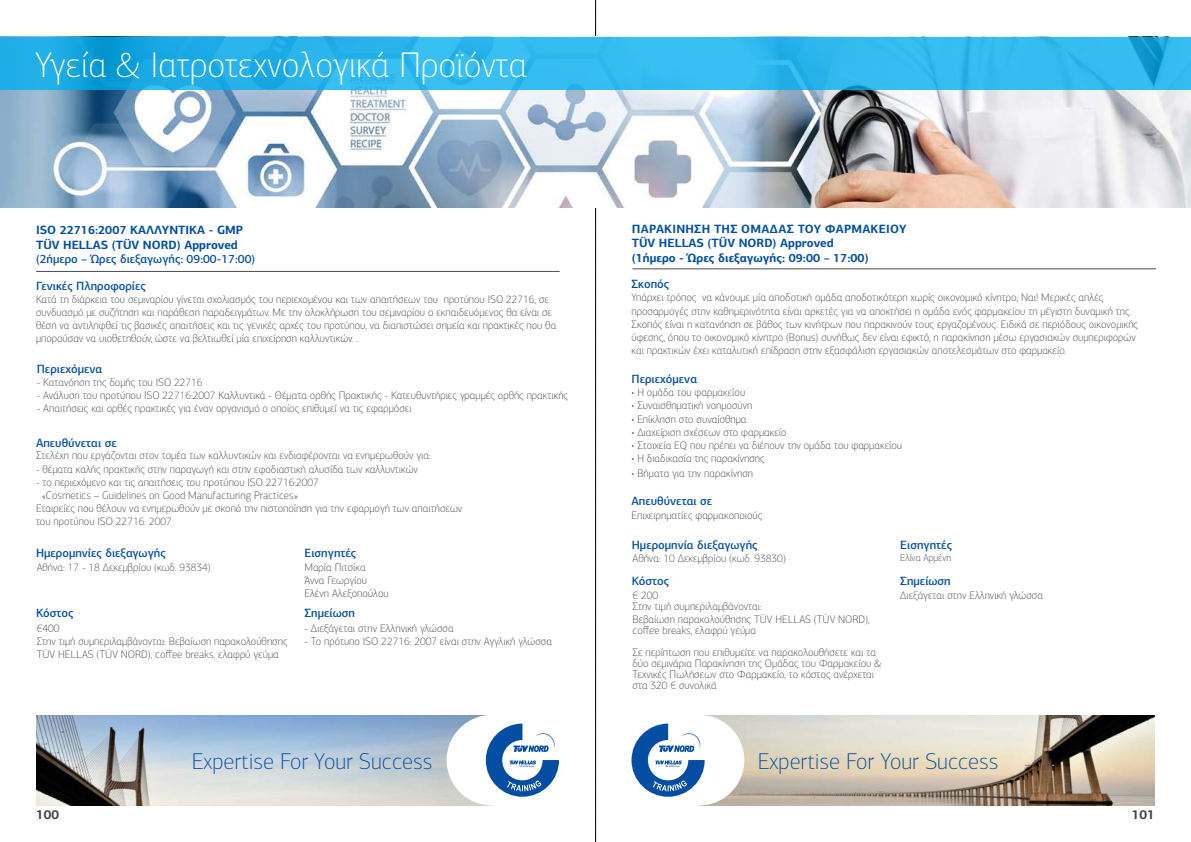
<style>
.page{position:relative;width:1191px;height:842px;background:#fff}
.page>*{position:absolute;margin:0;border:0;box-sizing:border-box;transform-origin:0 0}
.t1{font:100 36px "PF Centro Sans Pro";color:#fff}
.t2{font:100 23px "PF Centro Sans Pro";color:#034ea2}
.t3{font:700 13px "PF Centro Sans Pro";color:#414042}
.t4{font:500 12px "PF Centro Sans Pro";color:#034ea2}
.t5{font:700 12px/14.4px "PF Centro Sans Pro";color:#034ea2}
.t6{font:100 11px/13.2px "PF Centro Sans Pro";color:#414042}
.t7{font:100 10px "PF Centro Sans Pro";color:#414042}
</style>
<div class="page">
<svg style="left:595px;top:0;width:1px;height:842px"></svg>
<img style="left:0;top:90px;width:1191px;height:118px">
<svg style="left:0;top:37px;width:1191px;height:53px;fill:#33bbef"></svg>
<hr style="left:36px;top:271px;width:523px;height:1px;background:#4d4d4f">
<img style="left:36px;top:715px;width:456px;height:91px">
<div style="left:446px;top:715px;width:91px;height:90px;background:#fff;border-radius:50%"></div>
<svg style="left:486px;top:724px;width:73px;height:73px"></svg>
<img style="left:699px;top:715px;width:456px;height:91px">
<div style="left:653px;top:715px;width:91px;height:90px;background:#fff;border-radius:50%"></div>
<svg style="left:631px;top:724px;width:73px;height:73px"></svg>
<hr style="left:632px;top:268px;width:524px;height:1px;background:#4d4d4f">
<h1 class="t1" style="left:35px;top:44px;width:494px">Υγεία &amp; Ιατροτεχνολογικά Προϊόντα</h1>
<p class="t5" style="left:36px;top:223px;width:208px">ΙSO 22716:2007 ΚΑΛΛΥΝΤΙΚΑ - GMP<br>TÜV HELLAS (TÜV NORD) Approved</p>
<p class="t4" style="left:36px;top:252px;width:221px">(2ήμερο – Ώρες διεξαγωγής: 09:00-17:00)</p>
<p class="t6" style="left:36px;top:293px;width:522px">Κατά τη διάρκεια του σεμιναρίου γίνεται σχολιασμός του περιεχομένου και των απαιτήσεων του προτύπου ISO 22716, σε συνδυασμό με συζήτηση και παράθεση παραδειγμάτων. Με την ολοκλήρωση του σεμιναρίου ο εκπαιδευόμενος θα είναι σε θέση να αντιληφθεί τις βασικές απαιτήσεις και τις γενικές αρχές του προτύπου, να διαπιστώσει σημεία και πρακτικές που θα μπορούσαν να υιοθετηθούν, ώστε να βελτιωθεί μία επιχείρηση καλλυντικών. .</p>
<p class="t4" style="left:36px;top:279px;width:111px">Γενικές Πληροφορίες</p>
<p class="t4" style="left:37px;top:361px;width:67px">Περιεχόμενα</p>
<p class="t6" style="left:37px;top:376px;width:167px">- Κατανόηση της δομής του ISO 22716</p>
<p class="t6" style="left:37px;top:389px;width:533px">- Ανάλυση του προτύπου ISO 22716:2007 Καλλυντικά - Θέματα ορθής Πρακτικής - Κατευθυντήριες γραμμές ορθής πρακτικής</p>
<p class="t6" style="left:37px;top:402px;width:376px">- Απαιτήσεις και ορθές πρακτικές για έναν οργανισμό ο οποίος επιθυμεί να τις εφαρμόσει</p>
<p class="t4" style="left:36px;top:435px;width:82px">Απευθύνεται σε</p>
<p class="t6" style="left:36px;top:449px;width:396px">Στελέχη που εργάζονται στον τομέα των καλλυντικών και ενδιαφέρονται να ενημερωθούν για:</p>
<p class="t6" style="left:36px;top:462px;width:383px">- θέματα καλής πρακτικής στην παραγωγή και στην εφοδιαστική αλυσίδα των καλλυντικών</p>
<p class="t6" style="left:36px;top:476px;width:284px">- το περιεχόμενο και τις απαιτήσεις του προτύπου ISO 22716:2007</p>
<p class="t6" style="left:42px;top:489px;width:258px">«Cosmetics – Guidelines on Good Manufacturing Practices»</p>
<p class="t6" style="left:36px;top:502px;width:428px">Εταιρείες που θέλουν να ενημερωθούν με σκοπό την πιστοποίηση για την εφαρμογή των απαιτήσεων</p>
<p class="t6" style="left:36px;top:515px;width:137px">του προτύπου ISO 22716: 2007</p>
<p class="t4" style="left:36px;top:545px;width:131px">Ημερομηνίες διεξαγωγής</p>
<p class="t4" style="left:304px;top:545px;width:53px">Εισηγητές</p>
<p class="t6" style="left:37px;top:561px;width:176px">Αθήνα: 17 - 18 Δεκεμβρίου (κωδ. 93834)</p>
<p class="t6" style="left:304px;top:561px;width:86px">Μαρία Πιτσίκα<br>Άννα Γεωργίου<br>Ελένη Αλεξοπούλου</p>
<p class="t6" style="left:37px;top:621px;width:252px">€400<br>Στην τιμή συμπεριλαμβάνονται: Βεβαίωση παρακολούθησης<br>TÜV HELLAS (TÜV NORD), coffee breaks, ελαφρύ γεύμα</p>
<p class="t6" style="left:304px;top:621px;width:151px">- Διεξάγεται στην Ελληνική γλώσσα</p>
<p class="t4" style="left:36px;top:606px;width:39px">Κόστος</p>
<p class="t4" style="left:304px;top:606px;width:52px">Σημείωση</p>
<p class="t6" style="left:304px;top:634px;width:249px">- Το πρότυπο ISO 22716: 2007 είναι στην Αγγλική γλώσσα</p>
<p class="t5" style="left:632px;top:221px;width:276px">ΠΑΡΑΚΊ ΝΗΣΗ ΤΗΣ ΟΜΆΔΑΣ ΤΟΥ ΦΑΡΜΑΚΕΊ ΟΥ<br>TÜV HELLAS (TÜV NORD) Approved<br>(1ήμερο - Ώρες διεξαγωγής: 09:00 – 17:00)</p>
<p class="t4" style="left:631px;top:277px;width:39px">Σκοπός</p>
<p class="t6" style="left:631px;top:291px;width:508px">Υπάρχει τρόπος να κάνουμε μία αποδοτική ομάδα αποδοτικότερη χωρίς οικονομικό κίνητρο; Ναι! Μερικές απλές προσαρμογές στην καθημερινότητα είναι αρκετές για να αποκτήσει η ομάδα ενός φαρμακείου τη μέγιστη δυναμική της.<br>Σκοπός είναι η κατανόηση σε βάθος των κινήτρων που παρακινούν τους εργαζομένους. Ειδικά σε περιόδους οικονομικής ύφεσης, όπου το οικονομικό κίνητρο (Bonus) συνήθως δεν είναι εφικτό, η παρακίνηση μέσω εργασιακών συμπεριφορών και πρακτικών έχει καταλυτική επίδραση στην εξασφάλιση εργασιακών αποτελεσμάτων στο φαρμακείο.</p>
<p class="t4" style="left:631px;top:371px;width:67px">Περιεχόμενα</p>
<p class="t6" style="left:631px;top:386px;width:115px">• Η ομάδα του φαρμακείου</p>
<p class="t6" style="left:631px;top:399px;width:122px">• Συναισθηματική νοημοσύνη</p>
<p class="t6" style="left:631px;top:412px;width:117px">• Επίκληση στο συναίσθημα</p>
<p class="t6" style="left:631px;top:425px;width:157px">• Διαχείριση σχέσεων στο φαρμακείο</p>
<p class="t6" style="left:631px;top:439px;width:272px">• Στοιχεία EQ που πρέπει να διέπουν την ομάδα του φαρμακείου</p>
<p class="t6" style="left:631px;top:452px;width:135px">• Η διαδικασία της παρακίνησης</p>
<p class="t6" style="left:631px;top:466px;width:123px">• Βήματα για την παρακίνηση</p>
<p class="t4" style="left:631px;top:494px;width:82px">Απευθύνεται σε</p>
<p class="t6" style="left:631px;top:508px;width:132px">Επιχειρηματίες φαρμακοποιούς</p>
<p class="t4" style="left:900px;top:537px;width:53px">Εισηγητές</p>
<p class="t4" style="left:900px;top:573px;width:52px">Σημείωση</p>
<p class="t4" style="left:632px;top:537px;width:127px">Ημερομηνία διεξαγωγής</p>
<p class="t4" style="left:632px;top:573px;width:39px">Κόστος</p>
<p class="t6" style="left:632px;top:551px;width:155px">Αθήνα: 10 Δεκεμβρίου (κωδ. 93830)</p>
<p class="t7" style="left:900px;top:552px;width:52px">Ελίνα Αρμένη</p>
<p class="t6" style="left:632px;top:589px;width:131px;line-height:11px">€ 200<br>Στην τιμή συμπεριλαμβάνονται:</p>
<p class="t6" style="left:632px;top:613px;width:239px;line-height:11px">Βεβαίωση παρακολούθησης TÜV HELLAS (TÜV NORD), coffee breaks, ελαφρύ γεύμα</p>
<p class="t6" style="left:632px;top:646px;width:251px;line-height:11px">Σε περίπτωση που επιθυμείτε να παρακολουθήσετε και τα δύο σεμινάρια Παρακίνηση της Ομάδας του Φαρμακείου &amp; Τεχνικές Πωλήσεων στο Φαρμακείο, το κόστος ανέρχεται στα 320 € συνολικά</p>
<p class="t6" style="left:900px;top:588px;width:144px">Διεξάγεται στην Ελληνική γλώσσα</p>
<h2 class="t2" style="left:192px;top:748px;width:242px">Expertise For Your Success</h2>
<h2 class="t2" style="left:758px;top:748px;width:242px">Expertise For Your Success</h2>
<p class="t3" style="left:36px;top:806px;width:25px">100</p>
<p class="t3" style="left:1132px;top:806px;width:25px">101</p>
</div>
